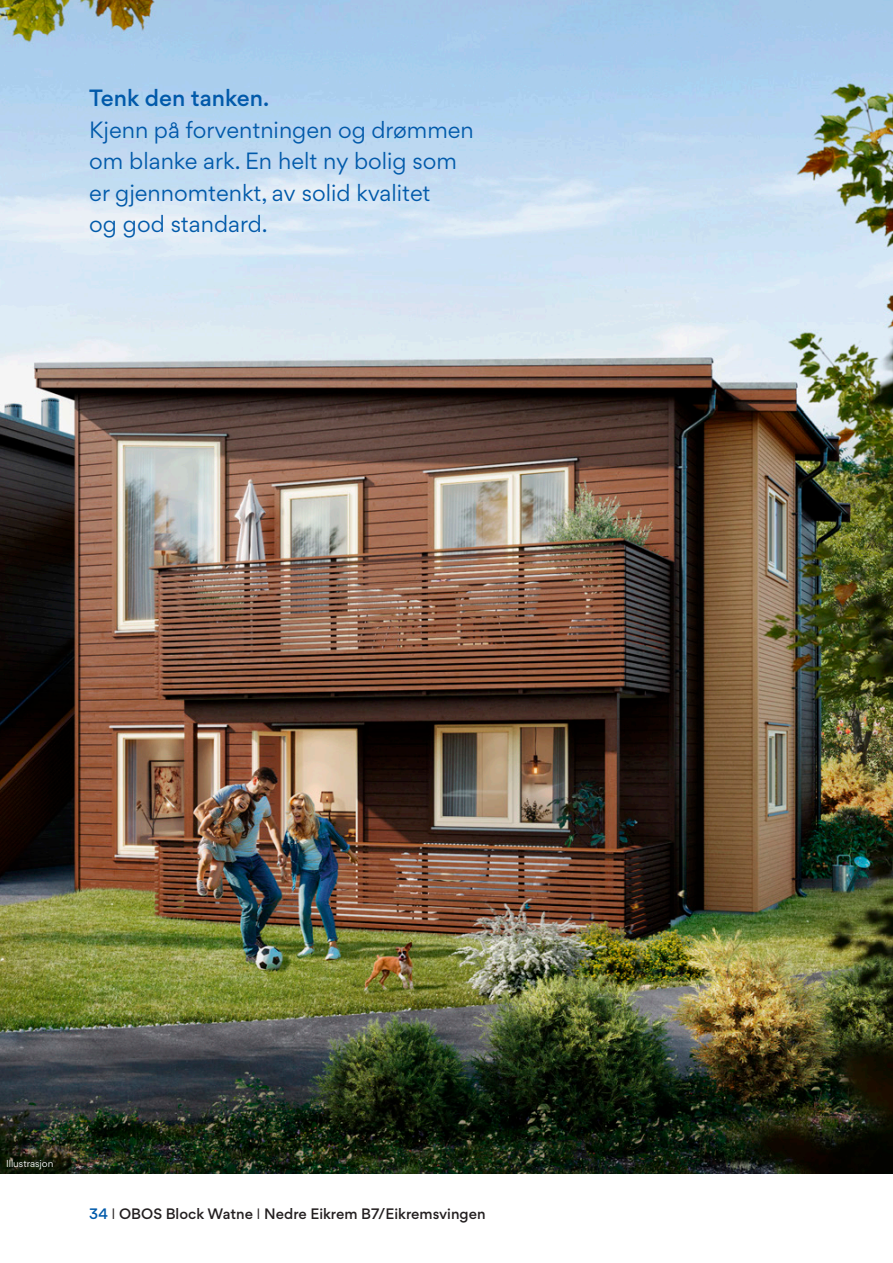
<style>
.page{position:relative;width:893px;height:1263px;background:#fff}
.page>*{position:absolute;margin:0;border:0;box-sizing:border-box;transform-origin:0 0}
.t1{font:21px/31.5px "Gordita";color:#015aaa}
.t2{font:500 21px "Gordita";color:#015aaa}
.t3{font:500 13.5px "Gordita";color:#231f20}
.t4{font:9px "Gordita";color:#fff}
.s1{color:#015aaa}
.s2{font-weight:400}
</style>
<div class="page">
<img style="left:0;top:0;width:893px;height:1174px">
<p class="t2" style="left:89px;top:83px;width:181px">Tenk den tanken.</p>
<p class="t1" style="left:89px;top:114px;width:386px">Kjenn på forventningen og drømmen om blanke ark. En helt ny bolig som er gjennomtenkt, av solid kvalitet<br>og god standard.</p>
<p class="t4" style="left:6px;top:1156px;width:49px">Illustrasjon</p>
<p class="t3" style="left:89px;top:1204px;width:398px"><span class="s1">34</span> <span class="s2">I</span> OBOS Block Watne <span class="s2">I</span> Nedre Eikrem B7/Eikremsvingen</p>
</div>
